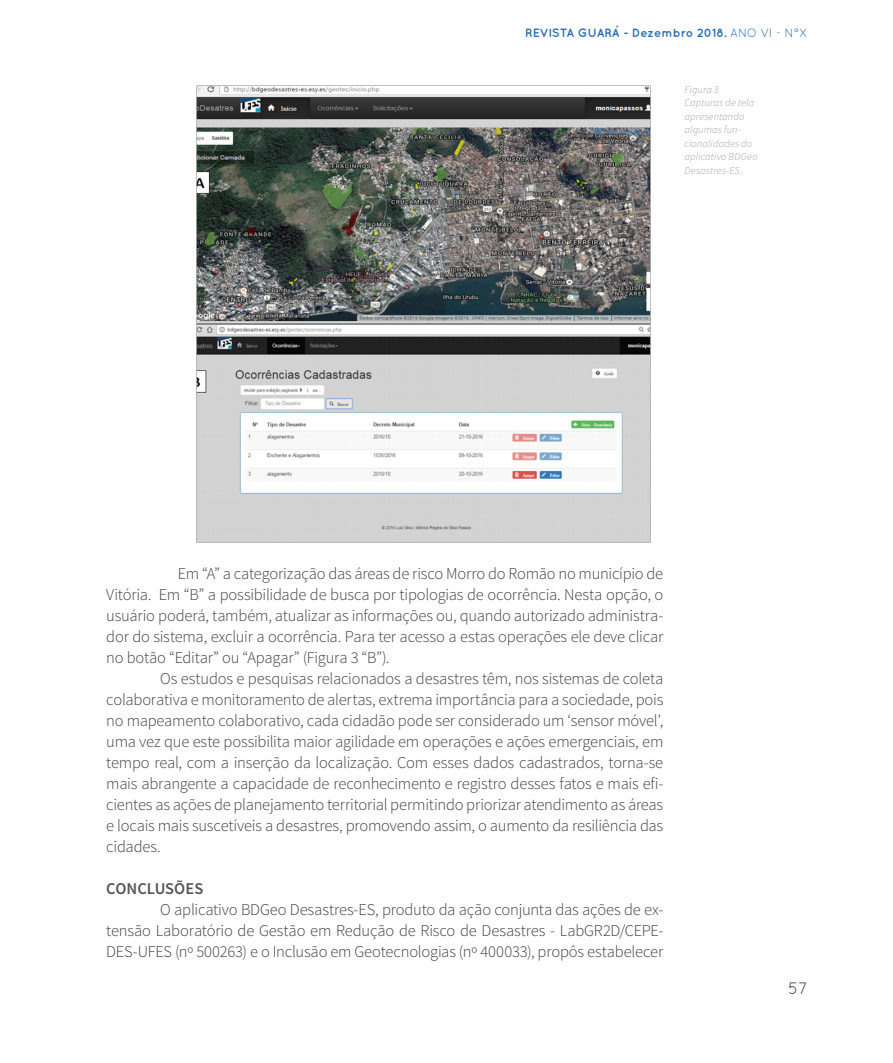
<style>
.page{position:relative;width:893px;height:1063px;background:#fff}
.page>*{position:absolute;margin:0;border:0;box-sizing:border-box;transform-origin:0 0}
.Texto_corrido{font:300 16.5px/21px "Source Sans Pro";letter-spacing:-.015em;color:#3e3e3f;text-align:justify}
.Títulos{font:600 16.5px "Source Sans Pro";color:#545557}
.t1{font:16.5px "Quicksand";color:#3e3e3f}
.t2{font:700 12px "Quicksand";color:#296db6}
.Sobre_pessoas{font:italic 300 10.5px/13.5px "Source Sans Pro";letter-spacing:.01em;color:#9d9fa2}
.s1{font-weight:400}
</style>
<div class="page">
<img style="left:196px;top:86px;width:455px;height:456px">
<p class="t2" style="left:525px;top:26px;width:284px">REVISTA GUARÁ - Dezembro 2018. <span class="s1">ANO VI - N°X</span></p>
<p class="Sobre_pessoas" style="left:685px;top:83px;width:36px">Figura 3</p>
<p class="Sobre_pessoas" style="left:685px;top:96px;width:75px">Capturas de tela apresentando algumas fun&shy;cionalidades do aplicativo BDGeo<br>Desastres-ES.</p>
<p class="Texto_corrido" style="left:106px;top:563px;width:559px;text-indent:72px">Em “A” a categorização das áreas de risco Morro do Romão no município de Vitória. Em “B” a possibilidade de busca por tipologias de ocorrência. Nesta opção, o usuário poderá, também, atualizar as informações ou, quando autorizado administra&shy;dor do sistema, excluir a ocorrência. Para ter acesso a estas operações ele deve clicar no botão “Editar” ou “Apagar” (Figura 3 “B”).</p>
<p class="Texto_corrido" style="left:106px;top:668px;width:559px;text-indent:54px">Os estudos e pesquisas relacionados a desastres têm, nos sistemas de coleta colaborativa e monitoramento de alertas, extrema importância para a sociedade, pois no mapeamento colaborativo, cada cidadão pode ser considerado um ‘sensor móvel’, uma vez que este possibilita maior agilidade em operações e ações emergenciais, em tempo real, com a inserção da localização. Com esses dados cadastrados, torna-se mais abrangente a capacidade de reconhecimento e registro desses fatos e mais efi&shy;cientes as ações de planejamento territorial permitindo priorizar atendimento as áreas e locais mais suscetíveis a desastres, promovendo assim, o aumento da resiliência das cidades.</p>
<p class="Títulos" style="left:106px;top:878px;width:98px">CONCLUSÕES</p>
<p class="Texto_corrido" style="left:106px;top:899px;width:559px;text-indent:54px">O aplicativo BDGeo Desastres-ES, produto da ação conjunta das ações de ex&shy;tensão Laboratório de Gestão em Redução de Risco de Desastres - LabGR2D/CEPE-DES-UFES (nº 500263) e o Inclusão em Geotecnologias (nº 400033), propôs estabelecer</p>
<p class="t1" style="left:788px;top:978px;width:21px">57</p>
</div>
